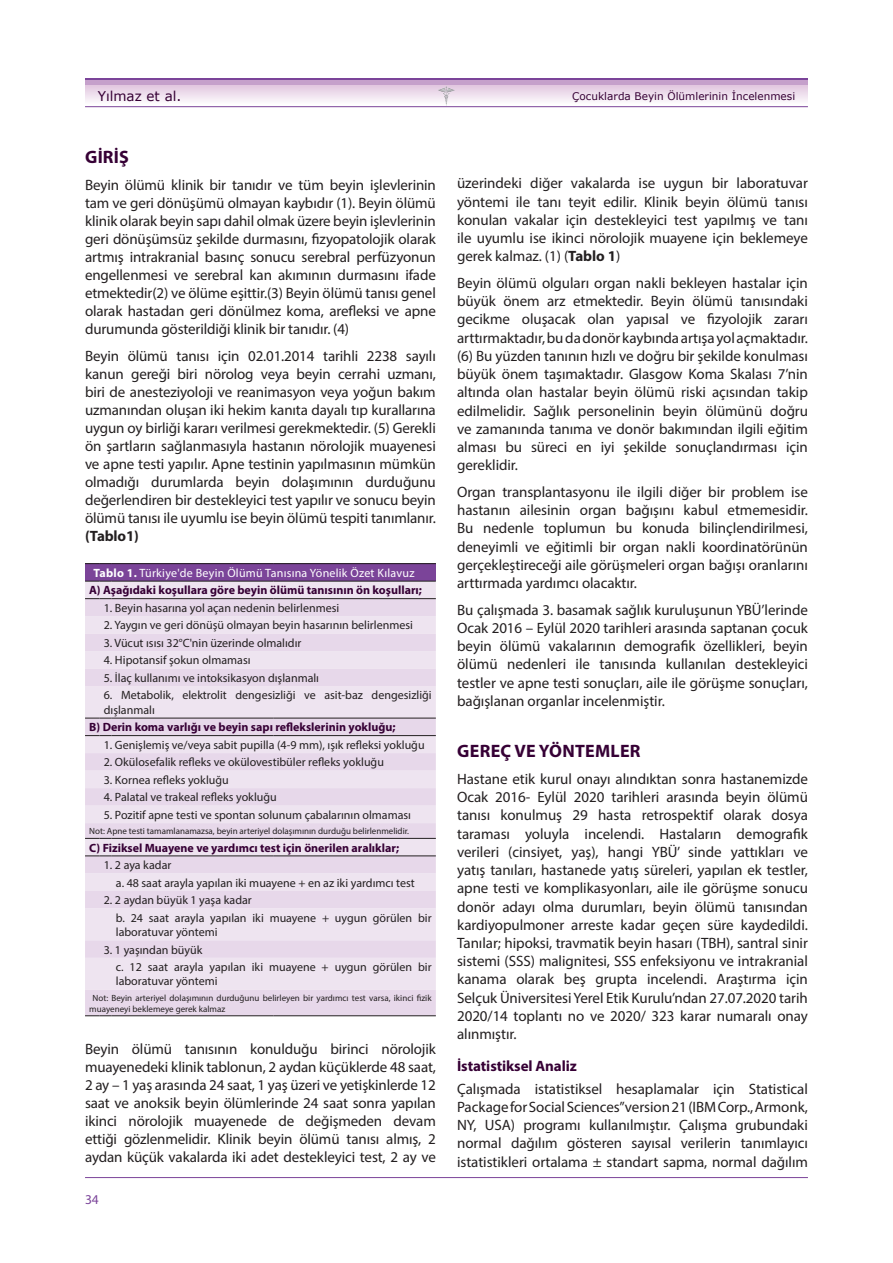
<style>
.page{position:relative;width:893px;height:1263px;background:#fff}
.page>*{position:absolute;margin:0;border:0;box-sizing:border-box;transform-origin:0 0}
.Metin_Başlıkları{font:700 18px "Myriad Pro";letter-spacing:.015em;color:#360035}
.Ana_Metin{font:15px/18.1px "Myriad Pro";letter-spacing:-.005em;color:#231f20;text-align:justify}
.Ara_Başlıklar{font:700 15px "Myriad Pro";letter-spacing:-.005em;color:#360035}
.t1{font:13.5px "Verdana";color:#360035}
.t2{font:13.5px "Myriad Pro";color:#7b4499}
.Tablo{font:12px/14.4px "Myriad Pro";color:#231f20}
.Tablo_2{font:700 12px "Myriad Pro";color:#360035}
.Tablobaşlık{font:12px "Myriad Pro";letter-spacing:.02em;color:#fff}
.t3{font:10.5px "Verdana";color:#360035}
.Tablo-2{font:9px/10.8px "Myriad Pro";color:#231f20}
.s1{font-weight:700}
</style>
<div class="page">
<hr style="left:85px;top:79px;width:723px;height:2px;background:#7b4499">
<hr style="left:85px;top:81px;width:723px;height:4px;background:#c5a0cb">
<svg style="left:85px;top:85px;width:723px;height:16px;background:#ecdceb"></svg>
<hr style="left:85px;top:106px;width:723px;height:1px;background:#7b4499">
<hr style="left:85px;top:1177px;width:723px;height:1px;background:#7b4499">
<img style="left:437px;top:85px;width:19px;height:21px">
<div style="left:85px;top:564px;width:351px;height:17px;background:#7b4499"></div>
<div style="left:85px;top:582px;width:351px;height:16px;background:#eee4f0"></div>
<svg style="left:85px;top:599px;width:351px;height:416px;background:#eaddec"></svg>
<svg style="left:85px;top:598px;width:27px;height:1px"></svg>
<hr style="left:112px;top:598px;width:161px;height:1px;background:#231f20">
<hr style="left:273px;top:598px;width:163px;height:1px;background:#231f20">
<svg style="left:85px;top:718px;width:27px;height:1px"></svg>
<hr style="left:112px;top:718px;width:161px;height:1px;background:#231f20">
<hr style="left:273px;top:718px;width:163px;height:1px;background:#231f20">
<svg style="left:85px;top:735px;width:27px;height:1px"></svg>
<hr style="left:112px;top:735px;width:161px;height:1px;background:#231f20">
<hr style="left:273px;top:735px;width:163px;height:1px;background:#231f20">
<svg style="left:85px;top:856px;width:27px;height:1px"></svg>
<hr style="left:112px;top:856px;width:161px;height:1px;background:#231f20">
<hr style="left:273px;top:856px;width:163px;height:1px;background:#231f20">
<svg style="left:85px;top:581px;width:27px;height:1px"></svg>
<hr style="left:112px;top:581px;width:161px;height:1px;background:#231f20">
<hr style="left:273px;top:581px;width:163px;height:1px;background:#231f20">
<svg style="left:85px;top:563px;width:27px;height:1px"></svg>
<hr style="left:112px;top:563px;width:161px;height:1px;background:#231f20">
<hr style="left:273px;top:563px;width:163px;height:1px;background:#231f20">
<svg style="left:85px;top:1015px;width:27px;height:1px"></svg>
<hr style="left:112px;top:1015px;width:161px;height:1px;background:#231f20">
<hr style="left:273px;top:1015px;width:163px;height:1px;background:#231f20">
<svg style="left:85px;top:838px;width:27px;height:1px"></svg>
<hr style="left:112px;top:838px;width:161px;height:1px;background:#231f20">
<hr style="left:273px;top:838px;width:163px;height:1px;background:#231f20">
<p class="t1" style="left:98px;top:87px;width:85px">Yılmaz et al.</p>
<p class="t3" style="left:572px;top:89px;width:224px">Çocuklarda Beyin Ölümlerinin İncelenmesi</p>
<p class="Metin_Başlıkları" style="left:85px;top:145px;width:45px">GİRİŞ</p>
<p class="Ana_Metin" style="left:85px;top:175px;width:352px">Beyin ölümü klinik bir tanıdır ve tüm beyin işlevlerinin tam ve geri dönüşümü olmayan kaybıdır (1). Beyin ölümü klinik olarak beyin sapı dahil olmak üzere beyin işlevlerinin geri dönüşümsüz şekilde durmasını, fizyopatolojik olarak artmış intrakranial basınç sonucu serebral perfüzyonun engellenmesi ve serebral kan akımının durmasını ifade etmektedir(2) ve ölüme eşittir.(3) Beyin ölümü tanısı genel olarak hastadan geri dönülmez koma, arefleksi ve apne durumunda gösterildiği klinik bir tanıdır. (4)</p>
<p class="Ana_Metin" style="left:85px;top:346px;width:352px">Beyin ölümü tanısı için 02.01.2014 tarihli 2238 sayılı kanun gereği biri nörolog veya beyin cerrahi uzmanı, biri de anesteziyoloji ve reanimasyon veya yoğun bakım uzmanından oluşan iki hekim kanıta dayalı tıp kurallarına uygun oy birliği kararı verilmesi gerekmektedir. (5) Gerekli ön şartların sağlanmasıyla hastanın nörolojik muayenesi ve apne testi yapılır. Apne testinin yapılmasının mümkün olmadığı durumlarda beyin dolaşımının durduğunu değerlendiren bir destekleyici test yapılır ve sonucu beyin ölümü tanısı ile uyumlu ise beyin ölümü tespiti tanımlanır. <span class="s1">(Tablo1)</span></p>
<p class="Tablobaşlık" style="left:94px;top:565px;width:322px"><span class="s1">Tablo 1.</span> Türkiye'de Beyin Ölümü Tanısına Yönelik Özet Kılavuz</p>
<p class="Tablo_2" style="left:89px;top:582px;width:334px">A) Aşağıdaki koşullara göre beyin ölümü tanısının ön koşulları;</p>
<p class="Tablo" style="left:104px;top:600px;width:237px">1. Beyin hasarına yol açan nedenin belirlenmesi</p>
<p class="Tablo" style="left:104px;top:618px;width:311px">2. Yaygın ve geri dönüşü olmayan beyin hasarının belirlenmesi</p>
<p class="Tablo" style="left:104px;top:635px;width:199px">3. Vücut ısısı 32°C'nin üzerinde olmalıdır</p>
<p class="Tablo" style="left:104px;top:653px;width:148px">4. Hipotansif şokun olmaması</p>
<p class="Tablo" style="left:104px;top:670px;width:217px">5. İlaç kullanımı ve intoksikasyon dışlanmalı</p>
<p class="Tablo" style="left:104px;top:688px;width:329px">6. Metabolik, elektrolit dengesizliği ve asit-baz dengesizliği dışlanmalı</p>
<p class="Tablo_2" style="left:89px;top:719px;width:308px">B) Derin koma varlığı ve beyin sapı reflekslerinin yokluğu;</p>
<p class="Tablo" style="left:104px;top:737px;width:322px">1. Genişlemiş ve/veya sabit pupilla (4-9 mm), ışık refleksi yokluğu</p>
<p class="Tablo" style="left:104px;top:755px;width:282px">2. Okülosefalik refleks ve okülovestibüler refleks yokluğu</p>
<p class="Tablo" style="left:104px;top:772px;width:126px">3. Kornea refleks yokluğu</p>
<p class="Tablo" style="left:104px;top:790px;width:175px">4. Palatal ve trakeal refleks yokluğu</p>
<p class="Tablo" style="left:104px;top:807px;width:309px">5. Pozitif apne testi ve spontan solunum çabalarının olmaması</p>
<p class="Tablo-2" style="left:89px;top:825px;width:321px">Not: Apne testi tamamlanamazsa, beyin arteriyel dolaşımının durduğu belirlenmelidir.</p>
<p class="Tablo_2" style="left:89px;top:840px;width:311px">C) Fiziksel Muayene ve yardımcı test için önerilen aralıklar;</p>
<p class="Tablo" style="left:104px;top:858px;width:69px">1. 2 aya kadar</p>
<p class="Tablo" style="left:116px;top:875px;width:301px">a. 48 saat arayla yapılan iki muayene + en az iki yardımcı test</p>
<p class="Tablo" style="left:104px;top:893px;width:150px">2. 2 aydan büyük 1 yaşa kadar</p>
<p class="Tablo" style="left:116px;top:910px;width:317px">b. 24 saat arayla yapılan iki muayene + uygun görülen bir laboratuvar yöntemi</p>
<p class="Tablo" style="left:104px;top:942px;width:100px">3. 1 yaşından büyük</p>
<p class="Tablo" style="left:116px;top:960px;width:317px">c. 12 saat arayla yapılan iki muayene + uygun görülen bir laboratuvar yöntemi</p>
<p class="Tablo-2" style="left:89px;top:992px;width:344px;text-indent:3px">Not: Beyin arteriyel dolaşımının durduğunu belirleyen bir yardımcı test varsa, ikinci fizik muayeneyi beklemeye gerek kalmaz</p>
<p class="Ana_Metin" style="left:85px;top:1039px;width:352px">Beyin ölümü tanısının konulduğu birinci nörolojik muayenedeki klinik tablonun, 2 aydan küçüklerde 48 saat, 2 ay – 1 yaş arasında 24 saat, 1 yaş üzeri ve yetişkinlerde 12 saat ve anoksik beyin ölümlerinde 24 saat sonra yapılan ikinci nörolojik muayenede de değişmeden devam ettiği gözlenmelidir. Klinik beyin ölümü tanısı almış, 2 aydan küçük vakalarda iki adet destekleyici test, 2 ay ve</p>
<p class="t2" style="left:85px;top:1191px;width:15px">34</p>
<p class="Ana_Metin" style="left:457px;top:174px;width:352px">üzerindeki diğer vakalarda ise uygun bir laboratuvar yöntemi ile tanı teyit edilir. Klinik beyin ölümü tanısı konulan vakalar için destekleyici test yapılmış ve tanı ile uyumlu ise ikinci nörolojik muayene için beklemeye gerek kalmaz. (1) (<span class="s1">Tablo 1</span>)</p>
<p class="Ana_Metin" style="left:457px;top:274px;width:352px">Beyin ölümü olguları organ nakli bekleyen hastalar için büyük önem arz etmektedir. Beyin ölümü tanısındaki gecikme oluşacak olan yapısal ve fizyolojik zararı arttırmaktadır, bu da donör kaybında artışa yol açmaktadır. (6) Bu yüzden tanının hızlı ve doğru bir şekilde konulması büyük önem taşımaktadır. Glasgow Koma Skalası 7’nin altında olan hastalar beyin ölümü riski açısından takip edilmelidir. Sağlık personelinin beyin ölümünü doğru ve zamanında tanıma ve donör bakımından ilgili eğitim alması bu süreci en iyi şekilde sonuçlandırması için gereklidir.</p>
<p class="Ana_Metin" style="left:457px;top:482px;width:352px">Organ transplantasyonu ile ilgili diğer bir problem ise hastanın ailesinin organ bağışını kabul etmemesidir.<br>Bu nedenle toplumun bu konuda bilinçlendirilmesi, deneyimli ve eğitimli bir organ nakli koordinatörünün gerçekleştireceği aile görüşmeleri organ bağışı oranlarını arttırmada yardımcı olacaktır.</p>
<p class="Ana_Metin" style="left:457px;top:600px;width:352px">Bu çalışmada 3. basamak sağlık kuruluşunun YBÜ’lerinde Ocak 2016 – Eylül 2020 tarihleri arasında saptanan çocuk beyin ölümü vakalarının demografik özellikleri, beyin ölümü nedenleri ile tanısında kullanılan destekleyici testler ve apne testi sonuçları, aile ile görüşme sonuçları, bağışlanan organlar incelenmiştir.</p>
<p class="Metin_Başlıkları" style="left:457px;top:739px;width:185px">GEREÇ VE YÖNTEMLER</p>
<p class="Ana_Metin" style="left:457px;top:770px;width:352px">Hastane etik kurul onayı alındıktan sonra hastanemizde Ocak 2016- Eylül 2020 tarihleri arasında beyin ölümü tanısı konulmuş 29 hasta retrospektif olarak dosya taraması yoluyla incelendi. Hastaların demografik verileri (cinsiyet, yaş), hangi YBÜ’ sinde yattıkları ve yatış tanıları, hastanede yatış süreleri, yapılan ek testler, apne testi ve komplikasyonları, aile ile görüşme sonucu donör adayı olma durumları, beyin ölümü tanısından kardiyopulmoner arreste kadar geçen süre kaydedildi.<br>Tanılar; hipoksi, travmatik beyin hasarı (TBH), santral sinir sistemi (SSS) malignitesi, SSS enfeksiyonu ve intrakranial kanama olarak beş grupta incelendi. Araştırma için Selçuk Üniversitesi Yerel Etik Kurulu’ndan 27.07.2020 tarih 2020/14 toplantı no ve 2020/ 323 karar numaralı onay alınmıştır.</p>
<p class="Ara_Başlıklar" style="left:457px;top:1056px;width:121px">İstatistiksel Analiz</p>
<p class="Ana_Metin" style="left:457px;top:1079px;width:352px">Çalışmada istatistiksel hesaplamalar için Statistical Package for Social Sciences” version 21 (IBM Corp., Armonk, NY, USA) programı kullanılmıştır. Çalışma grubundaki normal dağılım gösteren sayısal verilerin tanımlayıcı istatistikleri ortalama ± standart sapma, normal dağılım</p>
</div>
